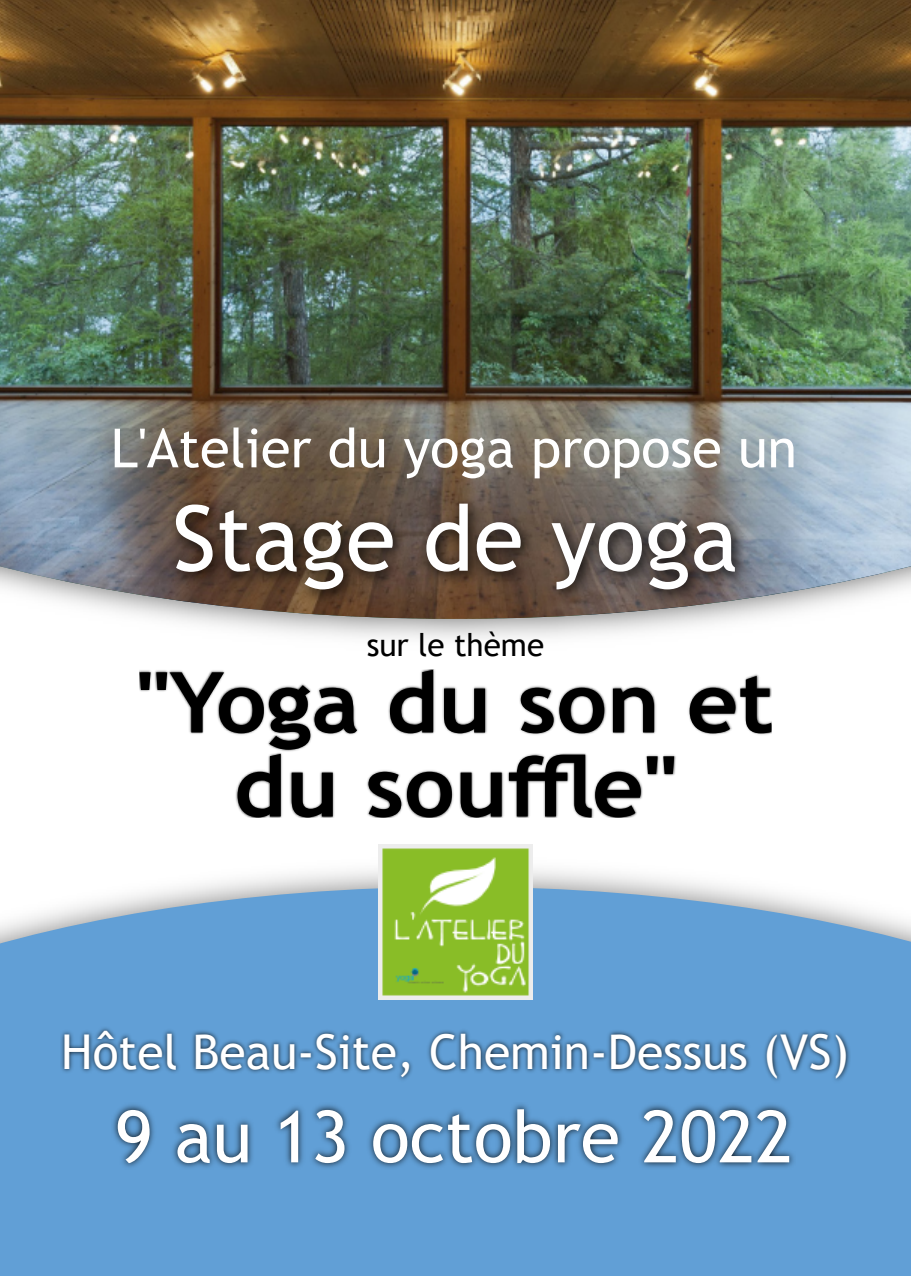
<style>
.page{position:relative;width:911px;height:1276px;background:#fff}
.page>*{position:absolute;margin:0;border:0;box-sizing:border-box;transform-origin:0 0}
.t1{font:90.9px "Trebuchet MS";color:#fff}
.t2{font:700 84px/84px "Trebuchet MS";color:#000;text-align:center;scale:1.06 1}
.t3{font:72px "Trebuchet MS";color:#fff}
.t4{font:54px "Trebuchet MS";color:#fff}
.t5{font:48px "Trebuchet MS";color:#fff}
.t6{font:31.5px "Trebuchet MS";color:#000}
</style>
<div class="page">
<div style="left:0;top:887px;width:910px;height:389px;background:#619fd6"></div>
<img style="left:0;top:0;width:910px;height:619px">
<img style="left:378px;top:845px;width:154px;height:154px">
<img style="left:139px;top:669px;width:632px;height:149px">
<img style="left:164px;top:492px;width:587px;height:115px">
<img style="left:111px;top:1103px;width:684px;height:67px">
<img style="left:60px;top:1026px;width:790px;height:57px">
<p class="t4" style="left:111px;top:427px;width:687px">L'Atelier du yoga propose un</p>
<h1 class="t1" style="left:172px;top:504px;width:567px">Stage de yoga</h1>
<p class="t6" style="left:366px;top:633px;width:179px">sur le thème</p>
<h2 class="t2" style="left:137px;top:668px;width:602px">"Yoga du son et du souffle"</h2>
<p class="t5" style="left:61px;top:1033px;width:789px">Hôtel Beau-Site, Chemin-Dessus (VS)</p>
<h3 class="t3" style="left:115px;top:1109px;width:679px">9 au 13 octobre 2022</h3>
</div>
